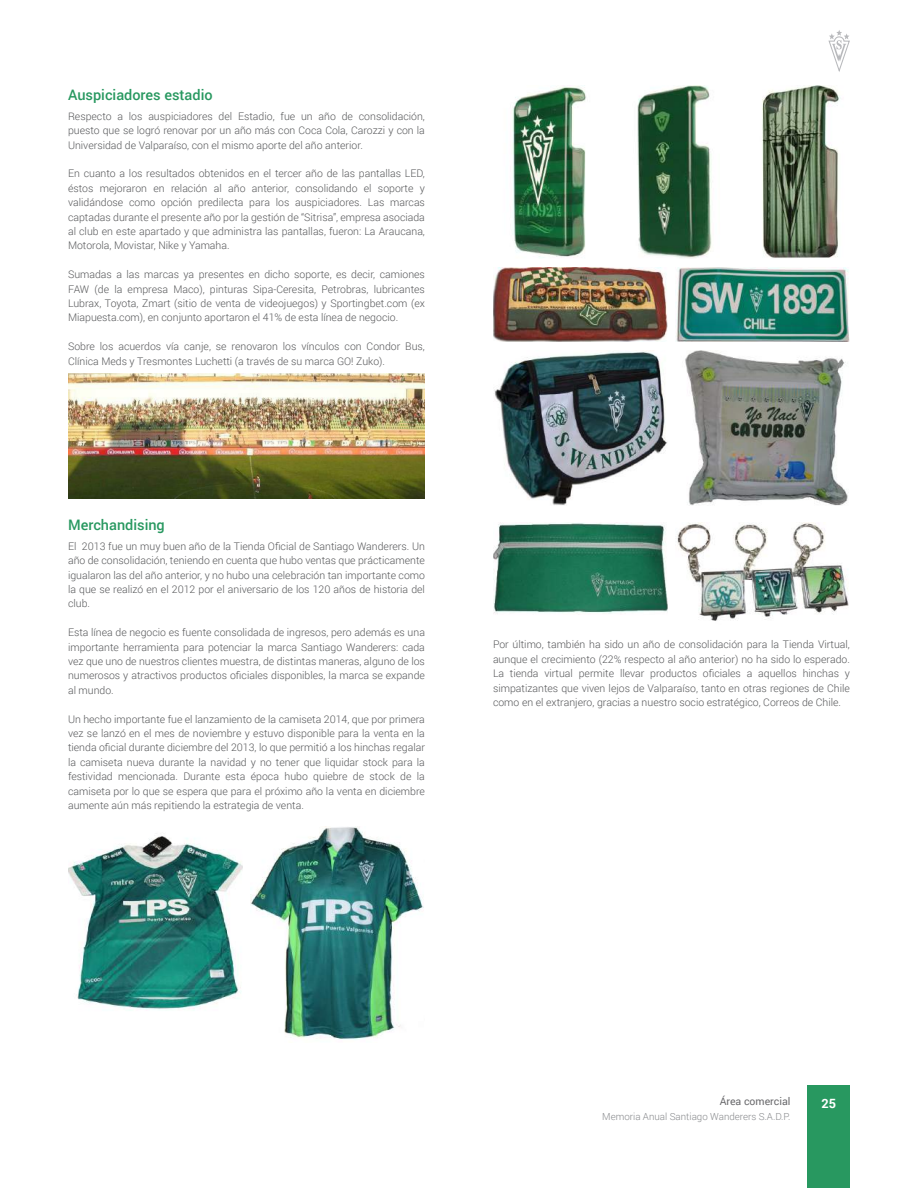
<style>
.page{position:relative;width:918px;height:1188px;background:#fff}
.page>*{position:absolute;margin:0;border:0;box-sizing:border-box;transform-origin:0 0}
.t1{font:500 14.4px "Roboto";color:#289860}
.t2{font:700 12.75px "Roboto";color:#fff}
.t3{font:300 10.5px/14.4px "Roboto";color:#57585a;text-align:justify}
.t4{font:10.5px "Roboto";color:#69696c}
.t5{font:300 9.75px "Roboto";color:#87898c}
</style>
<div class="page">
<div style="left:807px;top:1086px;width:43px;height:102px;background:#289860"></div>
<svg style="left:828px;top:30px;width:22px;height:42px"></svg>
<img style="left:68px;top:373px;width:357px;height:125px">
<img style="left:68px;top:836px;width:174px;height:175px">
<img style="left:251px;top:826px;width:173px;height:214px">
<img style="left:512px;top:85px;width:74px;height:172px">
<img style="left:637px;top:85px;width:75px;height:173px">
<img style="left:762px;top:85px;width:79px;height:173px">
<img style="left:677px;top:523px;width:172px;height:98px">
<img style="left:493px;top:267px;width:174px;height:75px">
<img style="left:676px;top:267px;width:174px;height:75px">
<img style="left:494px;top:350px;width:173px;height:155px">
<img style="left:685px;top:350px;width:163px;height:156px">
<img style="left:493px;top:523px;width:174px;height:91px">
<h1 class="t1" style="left:68px;top:85px;width:146px">Auspiciadores estadio</h1>
<p class="t3" style="left:68px;top:108px;width:358px">Respecto a los auspiciadores del Estadio, fue un año de consolidación, puesto que se logró renovar por un año más con Coca Cola, Carozzi y con la Universidad de Valparaíso, con el mismo aporte del año anterior.</p>
<p class="t3" style="left:68px;top:166px;width:358px">En cuanto a los resultados obtenidos en el tercer año de las pantallas LED, éstos mejoraron en relación al año anterior, consolidando el soporte y validándose como opción predilecta para los auspiciadores. Las marcas captadas durante el presente año por la gestión de “Sitrisa”, empresa asociada al club en este apartado y que administra las pantallas, fueron: La Araucana, Motorola, Movistar, Nike y Yamaha.</p>
<p class="t3" style="left:68px;top:267px;width:358px">Sumadas a las marcas ya presentes en dicho soporte, es decir, camiones FAW (de la empresa Maco), pinturas Sipa-Ceresita, Petrobras, lubricantes Lubrax, Toyota, Zmart (sitio de venta de videojuegos) y Sportingbet.com (ex Miapuesta.com), en conjunto aportaron el 41% de esta línea de negocio.</p>
<p class="t3" style="left:68px;top:339px;width:358px">Sobre los acuerdos vía canje, se renovaron los vínculos con Condor Bus,<br>Clínica Meds y Tresmontes Luchetti (a través de su marca GO! Zuko).</p>
<h1 class="t1" style="left:68px;top:515px;width:98px">Merchandising</h1>
<p class="t3" style="left:68px;top:539px;width:358px">El 2013 fue un muy buen año de la Tienda Oficial de Santiago Wanderers. Un año de consolidación, teniendo en cuenta que hubo ventas que prácticamente igualaron las del año anterior, y no hubo una celebración tan importante como la que se realizó en el 2012 por el aniversario de los 120 años de historia del club.</p>
<p class="t3" style="left:68px;top:625px;width:358px">Esta línea de negocio es fuente consolidada de ingresos, pero además es una importante herramienta para potenciar la marca Santiago Wanderers: cada vez que uno de nuestros clientes muestra, de distintas maneras, alguno de los numerosos y atractivos productos oficiales disponibles, la marca se expande al mundo.</p>
<p class="t3" style="left:68px;top:711px;width:358px">Un hecho importante fue el lanzamiento de la camiseta 2014, que por primera vez se lanzó en el mes de noviembre y estuvo disponible para la venta en la tienda oficial durante diciembre del 2013, lo que permitió a los hinchas regalar la camiseta nueva durante la navidad y no tener que liquidar stock para la festividad mencionada. Durante esta época hubo quiebre de stock de la camiseta por lo que se espera que para el próximo año la venta en diciembre aumente aún más repitiendo la estrategia de venta.</p>
<p class="t3" style="left:493px;top:637px;width:358px">Por último, también ha sido un año de consolidación para la Tienda Virtual, aunque el crecimiento (22% respecto al año anterior) no ha sido lo esperado.<br>La tienda virtual permite llevar productos oficiales a aquellos hinchas y simpatizantes que viven lejos de Valparaíso, tanto en otras regiones de Chile como en el extranjero, gracias a nuestro socio estratégico, Correos de Chile.</p>
<p class="t4" style="left:720px;top:1094px;width:72px">Área comercial</p>
<p class="t2" style="left:821px;top:1094px;width:16px">25</p>
<p class="t5" style="left:602px;top:1110px;width:190px">Memoria Anual Santiago Wanderers S.A.D.P.</p>
</div>
